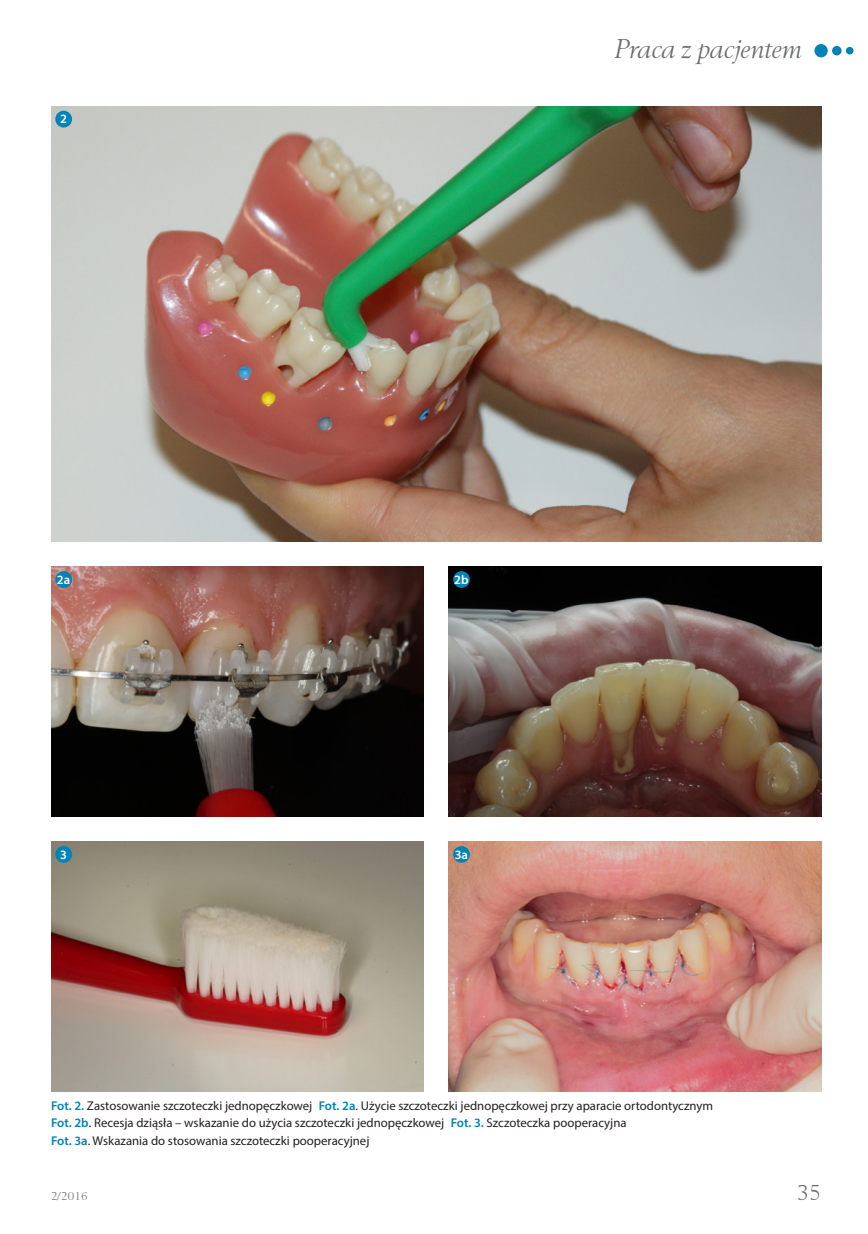
<style>
.page{position:relative;width:868px;height:1234px;background:#fff}
.page>*{position:absolute;margin:0;border:0;box-sizing:border-box;transform-origin:0 0}
.t1{font:italic 28.5px "Berling TCE";letter-spacing:-.005em;color:#6c6d70}
.t2{font:22.5px "Berling TCE";color:#6c6d70}
.podpis{font:12.75px "Myriad Pro";color:#231f20}
.podpis-2{font:600 12.75px "Myriad Pro";color:#fff}
.t3{font:11.7px "Berling TCE";color:#6c6d70}
.s1{font-weight:600;color:#0083b6}
</style>
<div class="page">
<div style="left:832px;top:46px;width:9px;height:9px;background:#0083b6;border-radius:50%"></div>
<div style="left:845px;top:47px;width:8px;height:7px;background:#0083b6;border-radius:50%"></div>
<div style="left:814px;top:44px;width:13px;height:13px;background:#0083b6;border-radius:50%"></div>
<img style="left:51px;top:106px;width:770px;height:435px">
<img style="left:51px;top:566px;width:372px;height:250px">
<img style="left:51px;top:841px;width:372px;height:250px">
<img style="left:449px;top:566px;width:372px;height:250px">
<img style="left:449px;top:841px;width:372px;height:250px">
<div style="left:55px;top:111px;width:17px;height:16px;background:#0083b6;border-radius:50%"></div>
<div style="left:55px;top:571px;width:17px;height:16px;background:#0083b6;border-radius:50%"></div>
<div style="left:55px;top:845px;width:17px;height:17px;background:#0083b6;border-radius:50%"></div>
<div style="left:453px;top:571px;width:17px;height:16px;background:#0083b6;border-radius:50%"></div>
<div style="left:453px;top:845px;width:17px;height:17px;background:#0083b6;border-radius:50%"></div>
<p class="podpis-2" style="left:60px;top:111px;width:8px">2</p>
<p class="podpis-2" style="left:57px;top:571px;width:15px">2a</p>
<p class="podpis-2" style="left:60px;top:846px;width:8px">3</p>
<h1 class="t1" style="left:614px;top:34px;width:189px">Praca z pacjentem</h1>
<p class="podpis-2" style="left:454px;top:571px;width:16px">2b</p>
<p class="podpis-2" style="left:454px;top:846px;width:15px">3a</p>
<p class="podpis" style="left:51px;top:1097px;width:663px"><span class="s1">Fot. 2.</span> Zastosowanie szczoteczki jednopęczkowej <span class="s1">Fot. 2a</span>. Użycie szczoteczki jednopęczkowej przy aparacie ortodontycznym</p>
<p class="podpis" style="left:51px;top:1114px;width:577px"><span class="s1">Fot. 2b</span>. Recesja dziąsła – wskazanie do użycia szczoteczki jednopęczkowej <span class="s1">Fot. 3.</span> Szczoteczka pooperacyjna</p>
<p class="podpis" style="left:51px;top:1132px;width:320px"><span class="s1">Fot. 3a</span>. Wskazania do stosowania szczoteczki pooperacyjnej</p>
<p class="t3" style="left:51px;top:1189px;width:38px">2/2016</p>
<h2 class="t2" style="left:796px;top:1180px;width:26px">35</h2>
</div>
